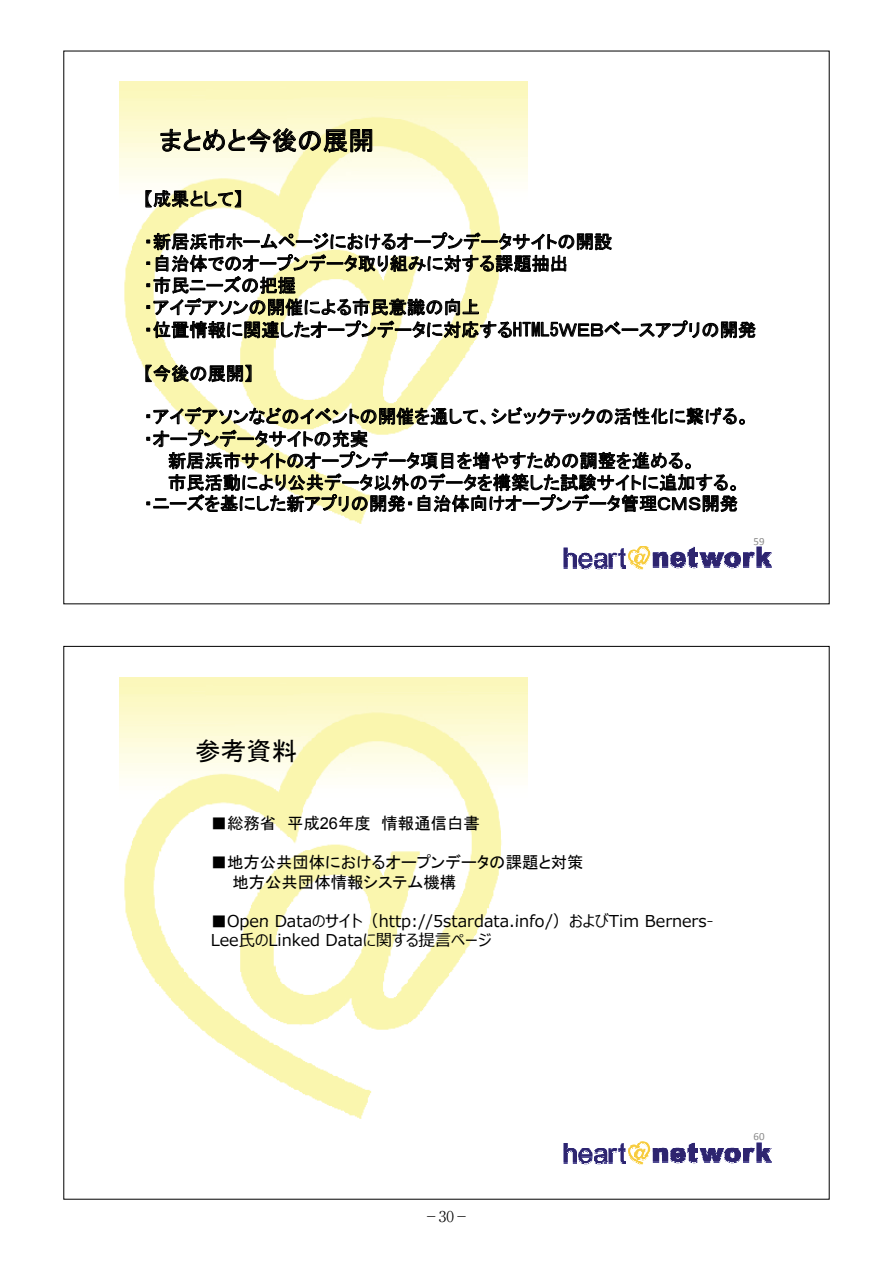
<style>
.page{position:relative;width:893px;height:1263px;background:#fff}
.page>*{position:absolute;margin:0;border:0;box-sizing:border-box;transform-origin:0 0}
.t1{font:25.5px "MS P Gothic";color:#000}
.t2{font:18.15px/22px "MS P Gothic";letter-spacing:.005em;color:#000}
.t3{font:16.35px/19.2px "Meiryo UI";color:#000}
.t4{font:16.35px/19.6px "MS P Gothic";color:#000}
.t5{font:300 15px "Ryumin Pr 5";color:#000}
.t6{font:10.95px "Calibri";color:#898989}
.s1{font-family:"MS Gothic"}
.s2{font-family:"Arial"}
.s3{font-family:"MS P Gothic"}
</style>
<div class="page">
<svg style="left:119px;top:738px;width:409px;height:62px"></svg>
<svg style="left:126px;top:800px;width:376px;height:61px"></svg>
<svg style="left:124px;top:861px;width:376px;height:62px"></svg>
<svg style="left:128px;top:923px;width:354px;height:61px"></svg>
<svg style="left:158px;top:984px;width:284px;height:61px"></svg>
<svg style="left:564px;top:1141px;width:207px;height:24px"></svg>
<svg style="left:119px;top:143px;width:409px;height:62px"></svg>
<svg style="left:160px;top:128px;width:212px;height:25px"></svg>
<svg style="left:125px;top:205px;width:376px;height:61px"></svg>
<svg style="left:145px;top:190px;width:96px;height:18px"></svg>
<svg style="left:124px;top:266px;width:23px;height:61px"></svg>
<svg style="left:128px;top:327px;width:614px;height:62px"></svg>
<svg style="left:147px;top:232px;width:609px;height:106px"></svg>
<svg style="left:145px;top:364px;width:106px;height:18px"></svg>
<svg style="left:146px;top:389px;width:296px;height:52px;fill:#faf6ae"></svg>
<svg style="left:564px;top:546px;width:207px;height:24px"></svg>
<svg style="left:147px;top:407px;width:598px;height:117px"></svg>
<h1 class="t1" style="left:159px;top:128px;width:216px">まとめと今後の展開</h1>
<p class="t2" style="left:144px;top:188px;width:101px">【成果として】</p>
<p class="t2" style="left:144px;top:231px;width:614px">・新居浜市ホームページにおけるオープンデータサイトの開設<br>・自治体でのオープンデータ取り組みに対する課題抽出<br>・市民ニーズの把握<br>・アイデアソンの開催による市民意識の向上<br>・位置情報に関連したオープンデータに対応する<span class="s1">HTML5</span>ＷＥＢベースアプリの開発</p>
<p class="t2" style="left:144px;top:362px;width:111px">【今後の展開】</p>
<p class="t2" style="left:144px;top:405px;width:608px">・アイデアソンなどのイベントの開催を通して、シビックテックの活性化に繋げる。</p>
<p class="t2" style="left:144px;top:428px;width:226px">・オープンデータサイトの充実</p>
<p class="t2" style="left:168px;top:450px;width:529px">新居浜市サイトのオープンデータ項目を増やすための調整を進める。</p>
<p class="t2" style="left:168px;top:471px;width:574px">市民活動により公共データ以外のデータを構築した試験サイトに追加する。</p>
<p class="t2" style="left:144px;top:492px;width:596px">・ニーズを基にした新アプリの開発・自治体向けオープンデータ管理ＣＭＳ開発</p>
<p class="t6" style="left:754px;top:535px;width:13px">59</p>
<h1 class="t1" style="left:195px;top:738px;width:103px">参考資料</h1>
<p class="t4" style="left:211px;top:813px;width:270px">■総務省 平成<span class="s2">26</span>年度 情報通信白書</p>
<p class="t4" style="left:233px;top:852px;width:353px;text-indent:-22px">■地方公共団体におけるオープンデータの課題と対策地方公共団体情報システム機構</p>
<p class="t3" style="left:211px;top:912px;width:504px"><span class="s3">■</span>Open Dataのサイト（http://5stardata.info/）およびTim Berners-<br>Lee⽒のLinked Dataに関する提⾔ページ</p>
<p class="t5" style="left:424px;top:1204px;width:46px">－30－</p>
<p class="t6" style="left:754px;top:1130px;width:13px">60</p>
</div>
